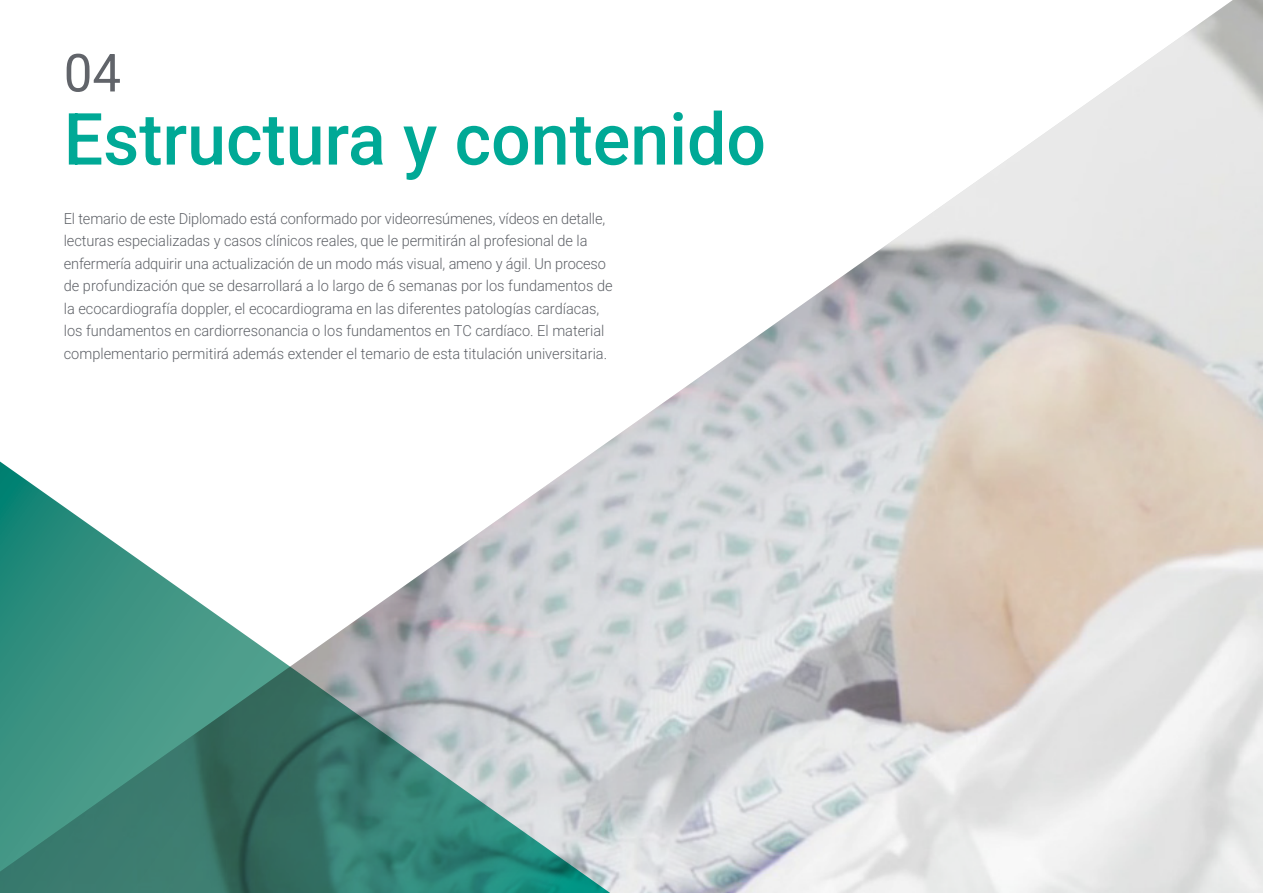
<style>
.page{position:relative;width:1263px;height:893px;background:#fff}
.page>*{position:absolute;margin:0;border:0;box-sizing:border-box;transform-origin:0 0}
.t1{font:500 72px "Roboto";color:#00a996}
.t2{font:52.5px "Roboto";color:#61646a}
.t3{font:300 15px/22.5px "Roboto";color:#61646a}
</style>
<div class="page">
<img style="left:602px;top:0;width:661px;height:893px">
<svg style="left:0;top:446px;width:640px;height:447px"></svg>
<h2 class="t2" style="left:64px;top:36px;width:59px">04</h2>
<h1 class="t1" style="left:64px;top:89px;width:704px">Estructura y contenido</h1>
<p class="t3" style="left:64px;top:207px;width:550px">El temario de este Diplomado está conformado por videorresúmenes, vídeos en detalle, lecturas especializadas y casos clínicos reales, que le permitirán al profesional de la enfermería adquirir una actualización de un modo más visual, ameno y ágil. Un proceso de profundización que se desarrollará a lo largo de 6 semanas por los fundamentos de la ecocardiografía doppler, el ecocardiograma en las diferentes patologías cardíacas, los fundamentos en cardiorresonancia o los fundamentos en TC cardíaco. El material complementario permitirá además extender el temario de esta titulación universitaria.</p>
</div>
